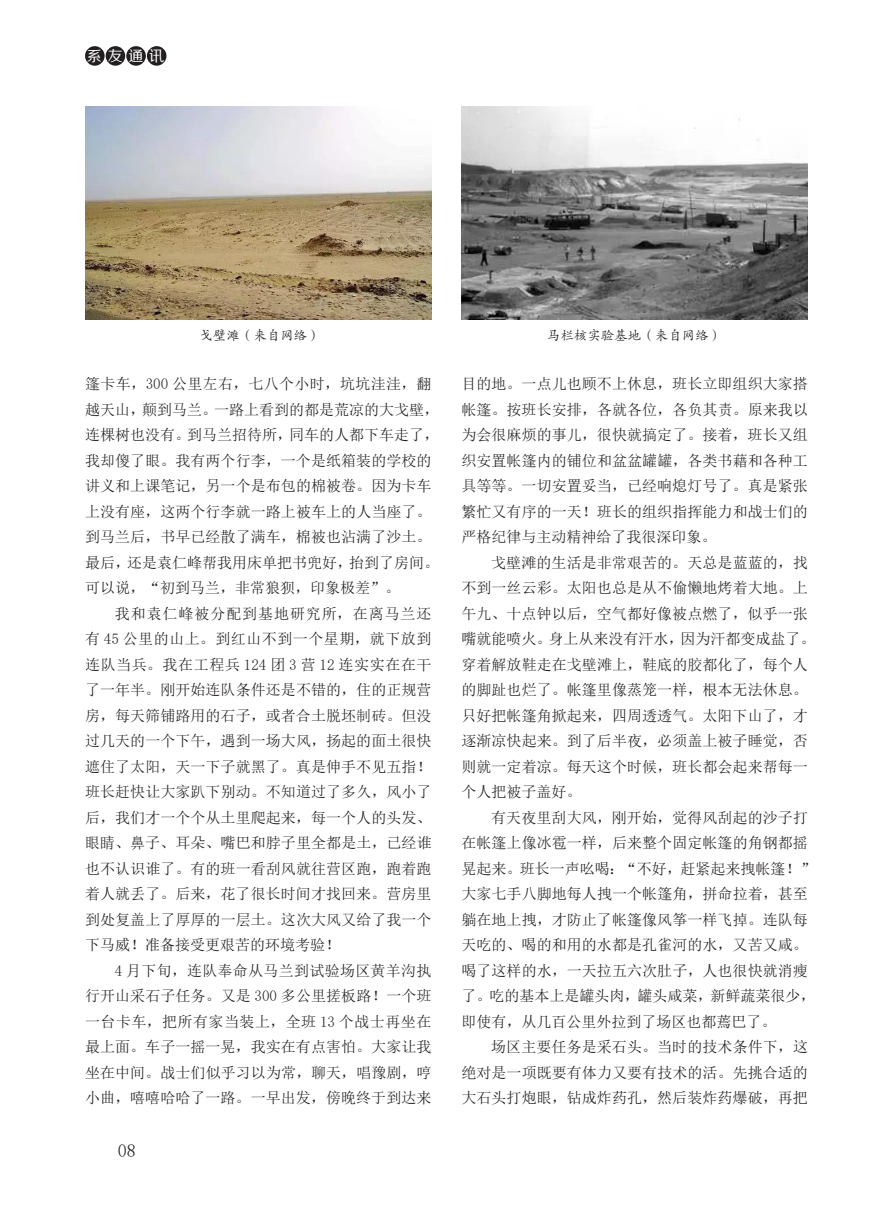
<style>
.page{position:relative;width:893px;height:1212px;background:#fff}
.page>*{position:absolute;margin:0;border:0;box-sizing:border-box;transform-origin:0 0}
.t1{font:18px "Sim Sun";color:#231f20}
.正文{font:15px/25.5px "Sim Sun";letter-spacing:.005em;color:#231f20;text-align:justify}
.t2{font:15px "FZZHJW GB1 0";color:#fff}
.正文-2{font:13.5px "FZKTK GBK1 0";color:#231f20}
</style>
<div class="page">
<div style="left:85px;top:46px;width:20px;height:20px;background:#231f20;border-radius:50%"></div>
<div style="left:106px;top:46px;width:19px;height:20px;background:#231f20;border-radius:50%"></div>
<div style="left:126px;top:46px;width:20px;height:20px;background:#231f20;border-radius:50%"></div>
<div style="left:147px;top:46px;width:19px;height:20px;background:#231f20;border-radius:50%"></div>
<img style="left:85px;top:106px;width:347px;height:214px">
<img style="left:461px;top:106px;width:347px;height:214px">
<p class="t2" style="left:87px;top:48px;width:79px">系 友 通 讯</p>
<p class="正文-2" style="left:199px;top:328px;width:123px">戈壁滩（来自网络）</p>
<p class="正文-2" style="left:547px;top:328px;width:177px">马栏核实验基地（来自网络）</p>
<p class="正文" style="left:85px;top:371px;width:356px;text-align:left">篷卡车，300 公里左右，七八个小时，坑坑洼洼，翻越天山，颠到马兰。一路上看到的都是荒凉的大戈壁，连棵树也没有。到马兰招待所，同车的人都下车走了，我却傻了眼。我有两个行李，一个是纸箱装的学校的讲义和上课笔记，另一个是布包的棉被卷。因为卡车上没有座，这两个行李就一路上被车上的人当座了。到马兰后，书早已经散了满车，棉被也沾满了沙土。最后，还是袁仁峰帮我用床单把书兜好，抬到了房间。可以说，“初到马兰，非常狼狈，印象极差”。</p>
<p class="正文" style="left:85px;top:601px;width:348px;text-indent:30px">我和袁仁峰被分配到基地研究所，在离马兰还有 45 公里的山上。到红山不到一个星期，就下放到连队当兵。我在工程兵 124 团 3 营 12 连实实在在干了一年半。刚开始连队条件还是不错的，住的正规营房，每天筛铺路用的石子，或者合土脱坯制砖。但没过几天的一个下午，遇到一场大风，扬起的面土很快遮住了太阳，天一下子就黑了。真是伸手不见五指！班长赶快让大家趴下别动。不知道过了多久，风小了后，我们才一个个从土里爬起来，每一个人的头发、眼睛、鼻子、耳朵、嘴巴和脖子里全都是土，已经谁也不认识谁了。有的班一看刮风就往营区跑，跑着跑着人就丢了。后来，花了很长时间才找回来。营房里到处复盖上了厚厚的一层土。这次大风又给了我一个下马威！准备接受更艰苦的环境考验！</p>
<p class="正文" style="left:85px;top:958px;width:348px;text-indent:30px">4 月下旬，连队奉命从马兰到试验场区黄羊沟执行开山采石子任务。又是 300 多公里搓板路！一个班一台卡车，把所有家当装上，全班 13 个战士再坐在最上面。车子一摇一晃，我实在有点害怕。大家让我坐在中间。战士们似乎习以为常，聊天，唱豫剧，哼小曲，嘻嘻哈哈了一路。一早出发，傍晚终于到达来</p>
<p class="t1" style="left:118px;top:1142px;width:19px">08</p>
<p class="正文" style="left:461px;top:371px;width:348px">目的地。一点儿也顾不上休息，班长立即组织大家搭帐篷。按班长安排，各就各位，各负其责。原来我以为会很麻烦的事儿，很快就搞定了。接着，班长又组织安置帐篷内的铺位和盆盆罐罐，各类书藉和各种工具等等。一切安置妥当，已经响熄灯号了。真是紧张繁忙又有序的一天！班长的组织指挥能力和战士们的严格纪律与主动精神给了我很深印象。</p>
<p class="正文" style="left:461px;top:550px;width:356px;text-align:left;text-indent:30px">戈壁滩的生活是非常艰苦的。天总是蓝蓝的，找不到一丝云彩。太阳也总是从不偷懒地烤着大地。上午九、十点钟以后，空气都好像被点燃了，似乎一张嘴就能喷火。身上从来没有汗水，因为汗都变成盐了。穿着解放鞋走在戈壁滩上，鞋底的胶都化了，每个人的脚趾也烂了。帐篷里像蒸笼一样，根本无法休息。只好把帐篷角掀起来，四周透透气。太阳下山了，才逐渐凉快起来。到了后半夜，必须盖上被子睡觉，否则就一定着凉。每天这个时候，班长都会起来帮每一个人把被子盖好。</p>
<p class="正文" style="left:461px;top:805px;width:356px;text-align:left;text-indent:30px">有天夜里刮大风，刚开始，觉得风刮起的沙子打在帐篷上像冰雹一样，后来整个固定帐篷的角钢都摇晃起来。班长一声吆喝：“不好，赶紧起来拽帐篷！”大家七手八脚地每人拽一个帐篷角，拼命拉着，甚至躺在地上拽，才防止了帐篷像风筝一样飞掉。连队每天吃的、喝的和用的水都是孔雀河的水，又苦又咸。喝了这样的水，一天拉五六次肚子，人也很快就消瘦了。吃的基本上是罐头肉，罐头咸菜，新鲜蔬菜很少，即使有，从几百公里外拉到了场区也都蔫巴了。</p>
<p class="正文" style="left:461px;top:1034px;width:348px;text-indent:30px">场区主要任务是采石头。当时的技术条件下，这绝对是一项既要有体力又要有技术的活。先挑合适的大石头打炮眼，钻成炸药孔，然后装炸药爆破，再把</p>
</div>
